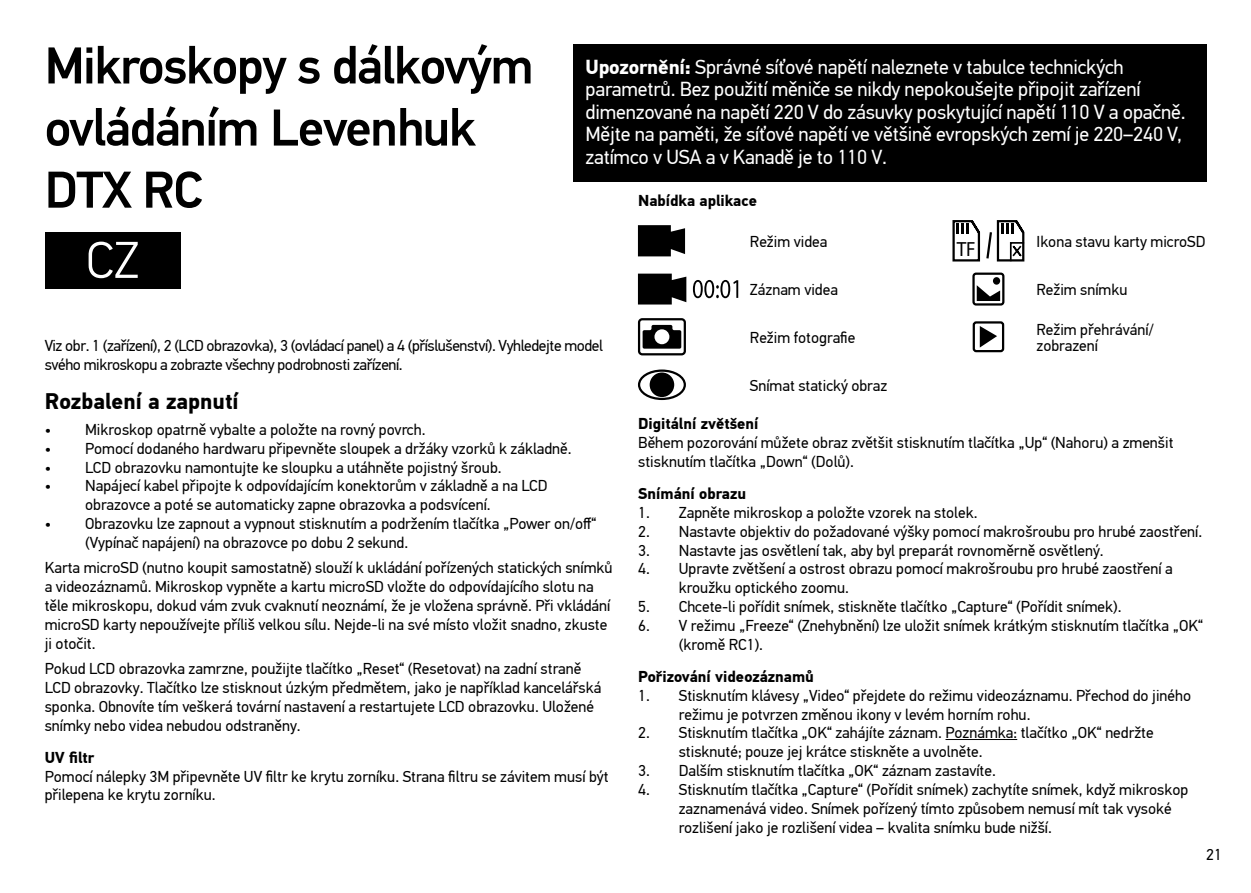
<style>
.page{position:relative;width:1251px;height:893px;background:#fff}
.page>*{position:absolute;margin:0;border:0;box-sizing:border-box;transform-origin:0 0}
.t1{font:500 51.75px/62.1px "PF Din Text Pro";letter-spacing:-.025em;color:#000}
.t2{font:300 51.75px "PF Din Text Pro";color:#fff}
.t3{font:700 22.5px "PF Din Text Pro";color:#000}
.t4{font:20.47px "Myriad Pro";color:#000;scale:.94 1}
.t5{font:20.25px/22.5px "PF Din Text Pro";letter-spacing:-.01em;color:#fff}
.t6{font:15.75px/18.9px "PF Din Text Pro";color:#000}
.t7{font:15.75px/18.9px "PF Din Text Pro";letter-spacing:-.025em;color:#000}
.t8{font:700 15.75px "PF Din Text Pro";color:#000}
.s1{font-weight:700}
</style>
<div class="page">
<hr style="left:945px;top:739px;width:72px;height:1px;background:#000">
<div style="left:45px;top:232px;width:135px;height:57px;background:#000"></div>
<div style="left:572px;top:45px;width:633px;height:137px;background:#000"></div>
<svg style="left:637px;top:225px;width:48px;height:31px"></svg>
<svg style="left:637px;top:274px;width:49px;height:31px;background:#1e1e1e"></svg>
<svg style="left:692px;top:280px;width:46px;height:18px"></svg>
<svg style="left:642px;top:325px;width:39px;height:24px"></svg>
<div style="left:637px;top:318px;width:48px;height:37px;border:2px solid #000;border-radius:3px"></div>
<div style="left:637px;top:369px;width:48px;height:31px;border:2px solid #000;border-radius:50%"></div>
<div style="left:649px;top:372px;width:25px;height:25px;background:#000;border-radius:50%"></div>
<svg style="left:952px;top:220px;width:73px;height:42px"></svg>
<div style="left:972px;top:273px;width:32px;height:33px;border:2px solid #000;border-radius:3px"></div>
<svg style="left:976px;top:285px;width:23px;height:16px"></svg>
<svg style="left:992px;top:277px;width:7px;height:8px"></svg>
<div style="left:972px;top:321px;width:31px;height:31px;border:2px solid #000;border-radius:2px"></div>
<svg style="left:979px;top:326px;width:17px;height:22px"></svg>
<h1 class="t1" style="left:45px;top:35px;width:490px">Mikroskopy s dálkovým ovládáním Levenhuk<br>DTX RC</h1>
<p class="t5" style="left:585px;top:56px;width:601px"><span class="s1">Upozornění:</span> Správné síťové napětí naleznete v tabulce technických parametrů. Bez použití měniče se nikdy nepokoušejte připojit zařízení dimenzované na napětí 220 V do zásuvky poskytující napětí 110 V a opačně.<br>Mějte na paměti, že síťové napětí ve většině evropských zemí je 220–240 V, zatímco v USA a v Kanadě je to 110 V.</p>
<p class="t8" style="left:638px;top:191px;width:120px">Nabídka aplikace</p>
<h1 class="t2" style="left:86px;top:230px;width:55px">CZ</h1>
<p class="t7" style="left:45px;top:336px;width:559px">Viz obr. 1 (zařízení), 2 (LCD obrazovka), 3 (ovládací panel) a 4 (příslušenství). Vyhledejte model svého mikroskopu a zobrazte všechny podrobnosti zařízení.</p>
<h2 class="t3" style="left:45px;top:388px;width:195px">Rozbalení a zapnutí</h2>
<p class="t6" style="left:45px;top:420px;width:382px">• Mikroskop opatrně vybalte a položte na rovný povrch.</p>
<p class="t6" style="left:45px;top:439px;width:528px">• Pomocí dodaného hardwaru připevněte sloupek a držáky vzorků k základně.</p>
<p class="t6" style="left:45px;top:458px;width:458px">• LCD obrazovku namontujte ke sloupku a utáhněte pojistný šroub.</p>
<p class="t6" style="left:85px;top:477px;width:464px;text-indent:-40px">• Napájecí kabel připojte k odpovídajícím konektorům v základně a na LCD obrazovce a poté se automaticky zapne obrazovka a podsvícení.</p>
<p class="t6" style="left:85px;top:514px;width:512px;text-indent:-40px">• Obrazovku lze zapnout a vypnout stisknutím a podržením tlačítka „Power on/off“ (Vypínač napájení) na obrazovce po dobu 2 sekund.</p>
<p class="t6" style="left:45px;top:559px;width:569px">Karta microSD (nutno koupit samostatně) slouží k ukládání pořízených statických snímků a videozáznamů. Mikroskop vypněte a kartu microSD vložte do odpovídajícího slotu na těle mikroskopu, dokud vám zvuk cvaknutí neoznámí, že je vložena správně. Při vkládání microSD karty nepoužívejte příliš velkou sílu. Nejde-li na své místo vložit snadno, zkuste ji otočit.</p>
<p class="t6" style="left:45px;top:660px;width:558px">Pokud LCD obrazovka zamrzne, použijte tlačítko „Reset“ (Resetovat) na zadní straně LCD obrazovky. Tlačítko lze stisknout úzkým předmětem, jako je například kancelářská sponka. Obnovíte tím veškerá tovární nastavení a restartujete LCD obrazovku. Uložené snímky nebo videa nebudou odstraněny.</p>
<p class="t8" style="left:45px;top:748px;width:51px">UV filtr</p>
<p class="t6" style="left:45px;top:767px;width:565px">Pomocí nálepky 3M připevněte UV filtr ke krytu zorníku. Strana filtru se závitem musí být přilepena ke krytu zorníku.</p>
<p class="t6" style="left:749px;top:232px;width:79px">Režim videa</p>
<p class="t6" style="left:749px;top:280px;width:89px">Záznam videa</p>
<p class="t6" style="left:749px;top:328px;width:107px">Režim fotografie</p>
<p class="t6" style="left:749px;top:376px;width:139px">Snímat statický obraz</p>
<h3 class="t4" style="left:956px;top:236px;width:22px">TF</h3>
<p class="t6" style="left:1036px;top:232px;width:170px">Ikona stavu karty microSD</p>
<p class="t6" style="left:1036px;top:280px;width:93px">Režim snímku</p>
<p class="t6" style="left:1036px;top:322px;width:119px;line-height:15.8px">Režim přehrávání/ zobrazení</p>
<p class="t8" style="left:638px;top:414px;width:122px">Digitální zvětšení</p>
<p class="t6" style="left:638px;top:434px;width:536px">Během pozorování můžete obraz zvětšit stisknutím tlačítka „Up“ (Nahoru) a zmenšit stisknutím tlačítka „Down“ (Dolů).</p>
<p class="t8" style="left:638px;top:484px;width:109px">Snímání obrazu</p>
<p class="t6" style="left:638px;top:503px;width:341px">1. Zapněte mikroskop a položte vzorek na stolek.</p>
<p class="t6" style="left:638px;top:522px;width:565px">2. Nastavte objektiv do požadované výšky pomocí makrošroubu pro hrubé zaostření.</p>
<p class="t6" style="left:638px;top:541px;width:467px">3. Nastavte jas osvětlení tak, aby byl preparát rovnoměrně osvětlený.</p>
<p class="t6" style="left:678px;top:560px;width:495px;text-indent:-40px">4. Upravte zvětšení a ostrost obrazu pomocí makrošroubu pro hrubé zaostření a kroužku optického zoomu.</p>
<p class="t6" style="left:638px;top:597px;width:484px">5. Chcete-li pořídit snímek, stiskněte tlačítko „Capture“ (Pořídit snímek).</p>
<p class="t6" style="left:678px;top:616px;width:525px;text-indent:-40px">6. V režimu „Freeze“ (Znehybnění) lze uložit snímek krátkým stisknutím tlačítka „OK“ (kromě RC1).</p>
<p class="t8" style="left:638px;top:667px;width:177px">Pořizování videozáznamů</p>
<p class="t6" style="left:678px;top:686px;width:514px;text-indent:-40px">1. Stisknutím klávesy „Video“ přejdete do režimu videozáznamu. Přechod do jiného režimu je potvrzen změnou ikony v levém horním rohu.</p>
<p class="t6" style="left:678px;top:724px;width:476px;text-indent:-40px">2. Stisknutím tlačítka „OK“ zahájíte záznam. Poznámka: tlačítko „OK“ nedržte stisknuté; pouze jej krátce stiskněte a uvolněte.</p>
<p class="t6" style="left:638px;top:761px;width:359px">3. Dalším stisknutím tlačítka „OK“ záznam zastavíte.</p>
<p class="t6" style="left:678px;top:780px;width:511px;text-indent:-40px">4. Stisknutím tlačítka „Capture“ (Pořídit snímek) zachytíte snímek, když mikroskop zaznamenává video. Snímek pořízený tímto způsobem nemusí mít tak vysoké rozlišení jako je rozlišení videa – kvalita snímku bude nižší.</p>
<p class="t6" style="left:1205px;top:845px;width:17px">21</p>
</div>
